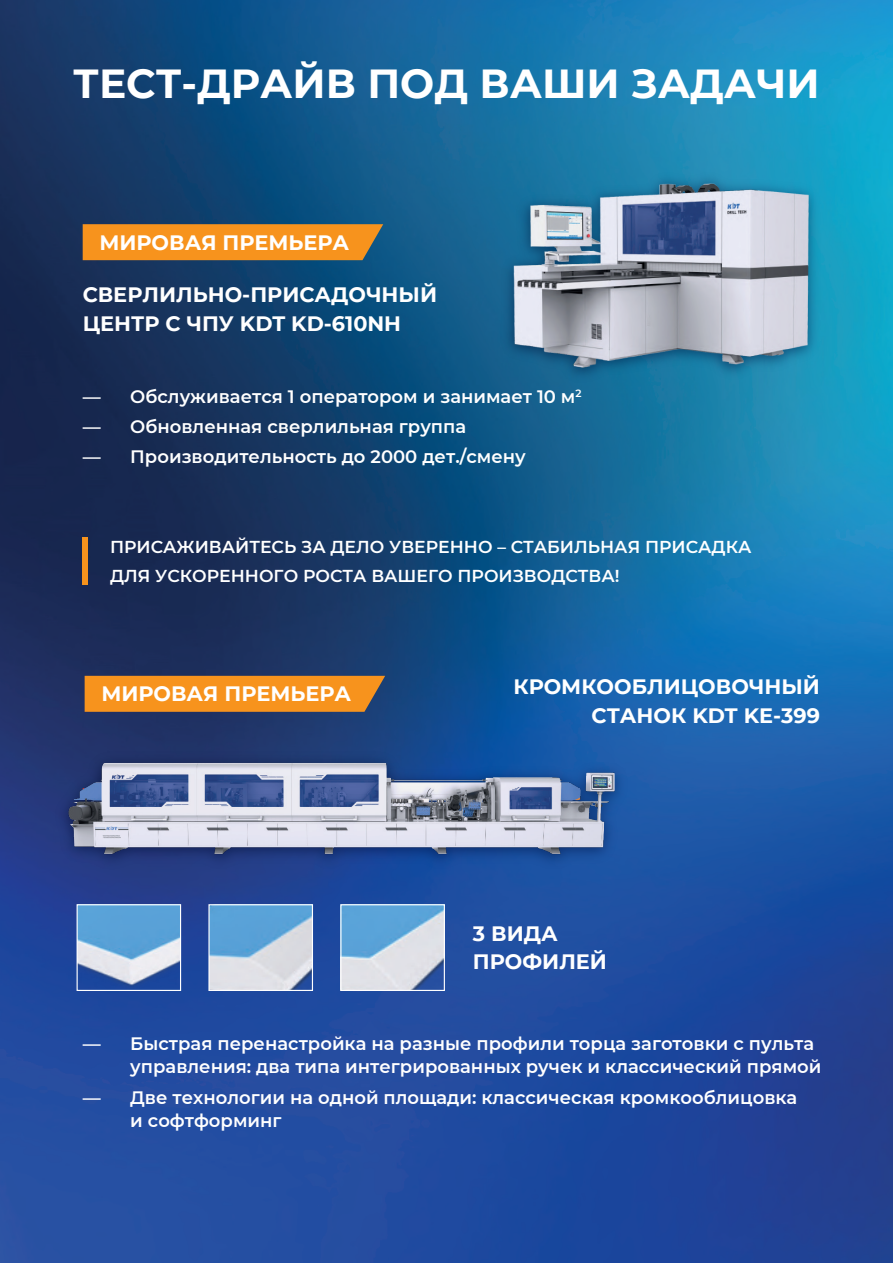
<style>
.page{position:relative;width:893px;height:1263px;background:#fff}
.page>*{position:absolute;margin:0;border:0;box-sizing:border-box;transform-origin:0 0}
.t1{font:700 40.5px "Montserrat";color:#fff}
.t2{font:700 20.85px/28.3px "Montserrat";color:#fff}
.t3{font:600 18px/22.5px "Montserrat";color:#fff}
.t4{font:600 17.25px/28.5px "Montserrat";color:#fff}
</style>
<div class="page">
<img style="left:0;top:0;width:893px;height:1263px">
<img style="left:55px;top:654px;width:572px;height:322px">
<img style="left:79px;top:906px;width:100px;height:83px">
<div style="left:77px;top:904px;width:104px;height:87px;border:1px solid #fff"></div>
<img style="left:210px;top:906px;width:101px;height:83px">
<div style="left:208px;top:904px;width:105px;height:87px;border:1px solid #fff"></div>
<img style="left:342px;top:906px;width:101px;height:83px">
<div style="left:340px;top:904px;width:105px;height:87px;border:1px solid #fff"></div>
<div style="left:83px;top:537px;width:5px;height:48px;background:#f7931d"></div>
<div style="left:83px;top:224px;width:300px;height:36px;background:#f7931d"></div>
<img style="left:484px;top:160px;width:350px;height:228px">
<h1 class="t1" style="left:73px;top:55px;width:748px">ТЕСТ-ДРАЙВ ПОД ВАШИ ЗАДАЧИ</h1>
<p class="t2" style="left:99px;top:227px;width:251px">МИРОВАЯ ПРЕМЬЕРА</p>
<p class="t2" style="left:83px;top:280px;width:356px">СВЕРЛИЛЬНО-ПРИСАДОЧНЫЙ<br>ЦЕНТР С ЧПУ KDT KD-610NH</p>
<p class="t3" style="left:83px;top:384px;width:500px">— Обслуживается 1 оператором и занимает 10 м<sup>2</sup></p>
<p class="t3" style="left:83px;top:414px;width:385px">— Обновленная сверлильная группа</p>
<p class="t3" style="left:83px;top:444px;width:445px">— Производительность до 2000 дет./смену</p>
<p class="t4" style="left:110px;top:532px;width:643px">ПРИСАЖИВАЙТЕСЬ ЗА ДЕЛО УВЕРЕННО – СТАБИЛЬНАЯ ПРИСАДКА<br>ДЛЯ УСКОРЕННОГО РОСТА ВАШЕГО ПРОИЗВОДСТВА!</p>
<p class="t2" style="left:101px;top:678px;width:251px">МИРОВАЯ ПРЕМЬЕРА</p>
<p class="t2" style="left:513px;top:671px;width:308px;text-align:right">КРОМКООБЛИЦОВОЧНЫЙ<br>СТАНОК KDT KE-399</p>
<p class="t2" style="left:473px;top:918px;width:136px">3 ВИДА<br>ПРОФИЛЕЙ</p>
<p class="t3" style="left:130px;top:1032px;width:693px;text-indent:-48px">— Быстрая перенастройка на разные профили торца заготовки с пульта управления: два типа интегрированных ручек и классический прямой</p>
<p class="t3" style="left:130px;top:1086px;width:669px;text-indent:-48px">— Две технологии на одной площади: классическая кромкооблицовка и софтформинг</p>
</div>
